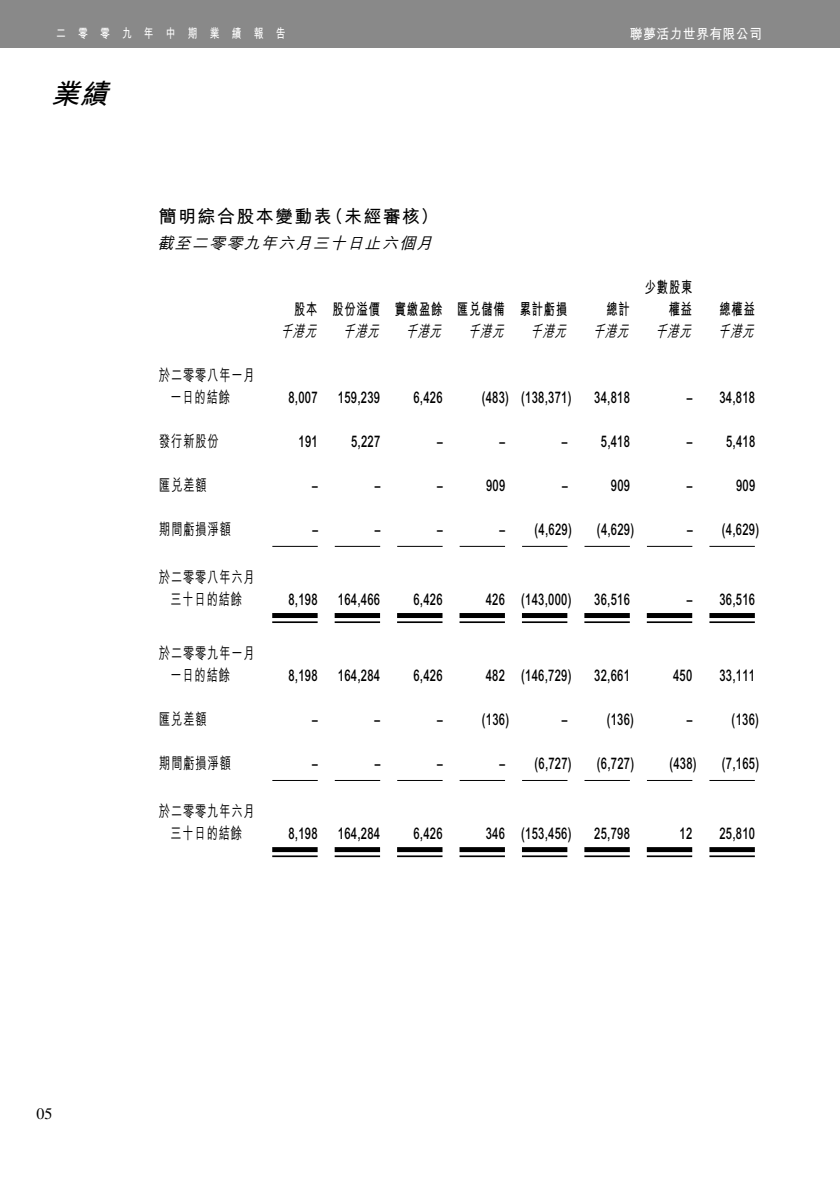
<style>
.page{position:relative;width:840px;height:1191px;background:#fff}
.page>*{position:absolute;margin:0;border:0;box-sizing:border-box;transform-origin:0 0}
.t1{font:italic 700 28px "M Hei HK";color:#000}
.t2{font:700 18px "M Hei HK";letter-spacing:.075em;color:#000}
.t3{font:500 16px "Arial MT Std";letter-spacing:.03em;color:#000;scale:.7 1}
.t4{font:500 16px "M Hei HK";letter-spacing:.08em;color:#000;scale:.7 1}
.t5{font:700 16px "M Hei HK";letter-spacing:.08em;color:#000;scale:.7 1}
.t6{font:italic 500 16px "M Hei HK";color:#000;scale:.7 1}
.t7{font:italic 500 16px "M Hei HK";color:#000}
.t8{font:16px "Times LT Std";color:#000}
.t9{font:700 14px "M Hei HK";letter-spacing:.03em;color:#fff;scale:.92 1}
.t10{font:700 13px "M Hei HK";letter-spacing:1.25em;color:#fff;scale:.75 1}
</style>
<div class="page">
<div style="left:0;top:0;width:839px;height:47px;background:#898989"></div>
<hr style="left:272px;top:546px;width:45px;height:1px;background:#000">
<hr style="left:334px;top:546px;width:46px;height:1px;background:#000">
<hr style="left:397px;top:546px;width:45px;height:1px;background:#000">
<hr style="left:459px;top:546px;width:45px;height:1px;background:#000">
<hr style="left:521px;top:546px;width:46px;height:1px;background:#000">
<hr style="left:584px;top:546px;width:45px;height:1px;background:#000">
<hr style="left:646px;top:546px;width:46px;height:1px;background:#000">
<hr style="left:709px;top:546px;width:45px;height:1px;background:#000">
<div style="left:272px;top:613px;width:45px;height:5px;background:#000"></div>
<hr style="left:272px;top:621px;width:45px;height:2px;background:#000">
<div style="left:334px;top:613px;width:46px;height:5px;background:#000"></div>
<hr style="left:334px;top:621px;width:46px;height:2px;background:#000">
<div style="left:397px;top:613px;width:45px;height:5px;background:#000"></div>
<hr style="left:397px;top:621px;width:45px;height:2px;background:#000">
<div style="left:459px;top:613px;width:45px;height:5px;background:#000"></div>
<hr style="left:459px;top:621px;width:45px;height:2px;background:#000">
<div style="left:521px;top:613px;width:46px;height:5px;background:#000"></div>
<hr style="left:521px;top:621px;width:46px;height:2px;background:#000">
<div style="left:584px;top:613px;width:45px;height:5px;background:#000"></div>
<hr style="left:584px;top:621px;width:45px;height:2px;background:#000">
<div style="left:646px;top:613px;width:45px;height:5px;background:#000"></div>
<hr style="left:646px;top:621px;width:45px;height:2px;background:#000">
<div style="left:709px;top:613px;width:45px;height:5px;background:#000"></div>
<hr style="left:709px;top:621px;width:45px;height:2px;background:#000">
<hr style="left:272px;top:780px;width:45px;height:1px;background:#000">
<hr style="left:334px;top:780px;width:46px;height:1px;background:#000">
<hr style="left:397px;top:780px;width:45px;height:1px;background:#000">
<hr style="left:459px;top:780px;width:45px;height:1px;background:#000">
<hr style="left:521px;top:780px;width:46px;height:1px;background:#000">
<hr style="left:584px;top:780px;width:45px;height:1px;background:#000">
<hr style="left:646px;top:780px;width:46px;height:1px;background:#000">
<hr style="left:709px;top:780px;width:45px;height:1px;background:#000">
<div style="left:272px;top:847px;width:45px;height:5px;background:#000"></div>
<hr style="left:272px;top:855px;width:45px;height:2px;background:#000">
<div style="left:334px;top:847px;width:46px;height:5px;background:#000"></div>
<hr style="left:334px;top:855px;width:46px;height:2px;background:#000">
<div style="left:397px;top:847px;width:45px;height:5px;background:#000"></div>
<hr style="left:397px;top:855px;width:45px;height:2px;background:#000">
<div style="left:459px;top:847px;width:45px;height:5px;background:#000"></div>
<hr style="left:459px;top:855px;width:45px;height:2px;background:#000">
<div style="left:521px;top:847px;width:46px;height:5px;background:#000"></div>
<hr style="left:521px;top:855px;width:46px;height:2px;background:#000">
<div style="left:584px;top:847px;width:45px;height:5px;background:#000"></div>
<hr style="left:584px;top:855px;width:45px;height:2px;background:#000">
<div style="left:646px;top:847px;width:45px;height:5px;background:#000"></div>
<hr style="left:646px;top:855px;width:45px;height:2px;background:#000">
<div style="left:709px;top:847px;width:45px;height:5px;background:#000"></div>
<hr style="left:709px;top:855px;width:45px;height:2px;background:#000">
<p class="t10" style="left:56px;top:24px;width:307px">二零零九年中期業績報告</p>
<h1 class="t1" style="left:51px;top:74px;width:68px">業績</h1>
<p class="t9" style="left:629px;top:23px;width:145px">聯夢活力世界有限公司</p>
<p class="t2" style="left:159px;top:203px;width:174px">簡明綜合股本變動表</p>
<p class="t7" style="left:157px;top:231px;width:282px">截至二零零九年六月三十日止六個月</p>
<p class="t2" style="left:325px;top:203px;width:114px">（未經審核(</p>
<p class="t5" style="left:644px;top:275px;width:69px">少數股東</p>
<p class="t5" style="left:294px;top:297px;width:35px">股本</p>
<p class="t5" style="left:332px;top:297px;width:69px">股份溢價</p>
<p class="t5" style="left:394px;top:297px;width:69px">實繳盈餘</p>
<p class="t5" style="left:457px;top:297px;width:69px">匯兌儲備</p>
<p class="t5" style="left:519px;top:297px;width:69px">累計虧損</p>
<p class="t5" style="left:606px;top:297px;width:35px">總計</p>
<p class="t5" style="left:668px;top:297px;width:35px">權益</p>
<p class="t5" style="left:719px;top:297px;width:52px">總權益</p>
<p class="t6" style="left:280px;top:319px;width:60px">千港元</p>
<p class="t6" style="left:343px;top:319px;width:60px">千港元</p>
<p class="t6" style="left:405px;top:319px;width:60px">千港元</p>
<p class="t6" style="left:467px;top:319px;width:60px">千港元</p>
<p class="t6" style="left:530px;top:319px;width:60px">千港元</p>
<p class="t6" style="left:592px;top:319px;width:60px">千港元</p>
<p class="t6" style="left:654px;top:319px;width:60px">千港元</p>
<p class="t6" style="left:717px;top:319px;width:60px">千港元</p>
<p class="t4" style="left:159px;top:363px;width:138px">於二零零八年一月</p>
<p class="t4" style="left:170px;top:385px;width:86px">一日的結餘</p>
<p class="t3" style="left:288px;top:388px;width:43px">8,007</p>
<p class="t3" style="left:338px;top:388px;width:62px">159,239</p>
<p class="t3" style="left:413px;top:388px;width:43px">6,426</p>
<p class="t3" style="left:481px;top:388px;width:40px">)483(</p>
<p class="t3" style="left:521px;top:388px;width:73px">)138,371(</p>
<p class="t3" style="left:594px;top:388px;width:52px">34,818</p>
<p class="t3" style="left:686px;top:388px;width:9px">–</p>
<p class="t3" style="left:719px;top:388px;width:52px">34,818</p>
<p class="t4" style="left:159px;top:429px;width:86px">發行新股份</p>
<p class="t3" style="left:298px;top:432px;width:29px">191</p>
<p class="t3" style="left:351px;top:432px;width:43px">5,227</p>
<p class="t3" style="left:437px;top:432px;width:9px">–</p>
<p class="t3" style="left:499px;top:432px;width:9px">–</p>
<p class="t3" style="left:561px;top:432px;width:9px">–</p>
<p class="t3" style="left:600px;top:432px;width:43px">5,418</p>
<p class="t3" style="left:686px;top:432px;width:9px">–</p>
<p class="t3" style="left:725px;top:432px;width:43px">5,418</p>
<p class="t4" style="left:159px;top:473px;width:69px">匯兌差額</p>
<p class="t3" style="left:312px;top:476px;width:9px">–</p>
<p class="t3" style="left:374px;top:476px;width:9px">–</p>
<p class="t3" style="left:437px;top:476px;width:9px">–</p>
<p class="t3" style="left:485px;top:476px;width:29px">909</p>
<p class="t3" style="left:561px;top:476px;width:9px">–</p>
<p class="t3" style="left:610px;top:476px;width:29px">909</p>
<p class="t3" style="left:686px;top:476px;width:9px">–</p>
<p class="t3" style="left:735px;top:476px;width:29px">909</p>
<p class="t4" style="left:159px;top:517px;width:104px">期間虧損淨額</p>
<p class="t4" style="left:159px;top:565px;width:138px">於二零零八年六月</p>
<p class="t3" style="left:312px;top:520px;width:9px">–</p>
<p class="t3" style="left:374px;top:520px;width:9px">–</p>
<p class="t3" style="left:437px;top:520px;width:9px">–</p>
<p class="t3" style="left:499px;top:520px;width:9px">–</p>
<p class="t3" style="left:534px;top:520px;width:55px">)4,629(</p>
<p class="t3" style="left:596px;top:520px;width:55px">)4,629(</p>
<p class="t3" style="left:686px;top:520px;width:9px">–</p>
<p class="t3" style="left:721px;top:520px;width:55px">)4,629(</p>
<p class="t4" style="left:170px;top:587px;width:104px">三十日的結餘</p>
<p class="t4" style="left:159px;top:641px;width:138px">於二零零九年一月</p>
<p class="t3" style="left:288px;top:590px;width:43px">8,198</p>
<p class="t3" style="left:338px;top:590px;width:62px">164,466</p>
<p class="t3" style="left:413px;top:590px;width:43px">6,426</p>
<p class="t3" style="left:485px;top:590px;width:29px">426</p>
<p class="t3" style="left:521px;top:590px;width:73px">)143,000(</p>
<p class="t3" style="left:594px;top:590px;width:52px">36,516</p>
<p class="t3" style="left:686px;top:590px;width:9px">–</p>
<p class="t3" style="left:719px;top:590px;width:52px">36,516</p>
<p class="t4" style="left:170px;top:663px;width:86px">一日的結餘</p>
<p class="t3" style="left:288px;top:666px;width:43px">8,198</p>
<p class="t3" style="left:338px;top:666px;width:62px">164,284</p>
<p class="t3" style="left:413px;top:666px;width:43px">6,426</p>
<p class="t3" style="left:485px;top:666px;width:29px">482</p>
<p class="t3" style="left:521px;top:666px;width:73px">)146,729(</p>
<p class="t3" style="left:594px;top:666px;width:52px">32,661</p>
<p class="t3" style="left:672px;top:666px;width:29px">450</p>
<p class="t3" style="left:719px;top:666px;width:52px">33,111</p>
<p class="t4" style="left:159px;top:707px;width:69px">匯兌差額</p>
<p class="t3" style="left:312px;top:710px;width:9px">–</p>
<p class="t3" style="left:374px;top:710px;width:9px">–</p>
<p class="t3" style="left:437px;top:710px;width:9px">–</p>
<p class="t3" style="left:481px;top:710px;width:40px">)136(</p>
<p class="t3" style="left:561px;top:710px;width:9px">–</p>
<p class="t3" style="left:606px;top:710px;width:40px">)136(</p>
<p class="t3" style="left:686px;top:710px;width:9px">–</p>
<p class="t3" style="left:731px;top:710px;width:40px">)136(</p>
<p class="t4" style="left:159px;top:751px;width:104px">期間虧損淨額</p>
<p class="t4" style="left:159px;top:799px;width:138px">於二零零九年六月</p>
<p class="t3" style="left:312px;top:754px;width:9px">–</p>
<p class="t3" style="left:374px;top:754px;width:9px">–</p>
<p class="t3" style="left:437px;top:754px;width:9px">–</p>
<p class="t3" style="left:499px;top:754px;width:9px">–</p>
<p class="t3" style="left:534px;top:754px;width:55px">)6,727(</p>
<p class="t3" style="left:596px;top:754px;width:55px">)6,727(</p>
<p class="t3" style="left:669px;top:754px;width:40px">)438(</p>
<p class="t3" style="left:721px;top:754px;width:55px">)7,165(</p>
<p class="t4" style="left:170px;top:821px;width:104px">三十日的結餘</p>
<p class="t3" style="left:288px;top:824px;width:43px">8,198</p>
<p class="t3" style="left:338px;top:824px;width:62px">164,284</p>
<p class="t3" style="left:413px;top:824px;width:43px">6,426</p>
<p class="t3" style="left:485px;top:824px;width:29px">346</p>
<p class="t3" style="left:521px;top:824px;width:73px">)153,456(</p>
<p class="t3" style="left:594px;top:824px;width:52px">25,798</p>
<p class="t3" style="left:679px;top:824px;width:20px">12</p>
<p class="t3" style="left:719px;top:824px;width:52px">25,810</p>
<p class="t8" style="left:36px;top:1104px;width:17px">05</p>
</div>
